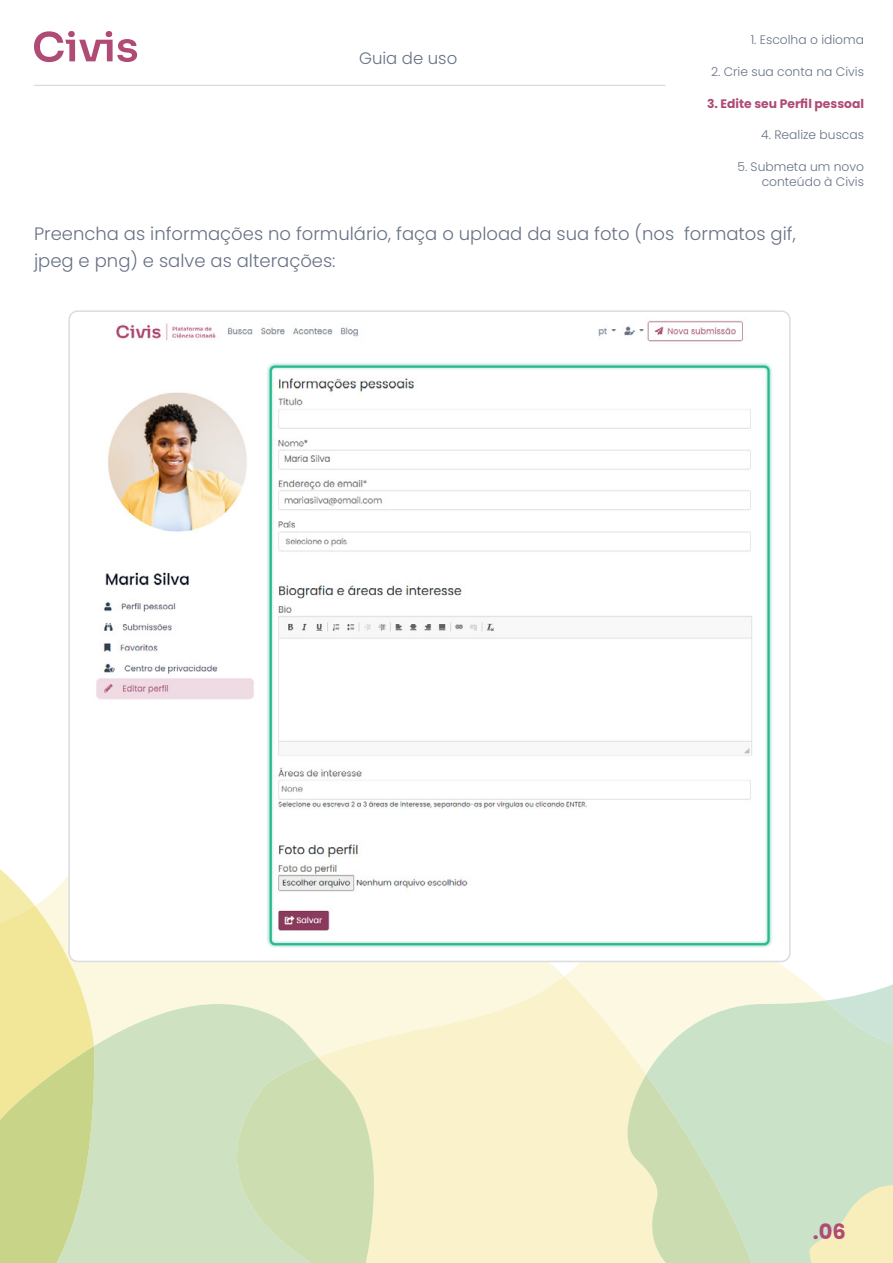
<style>
.page{position:relative;width:893px;height:1263px;background:#fff}
.page>*{position:absolute;margin:0;border:0;box-sizing:border-box;transform-origin:0 0}
.t1{font:700 21px "Poppins";color:#af4b75}
.t2{font:300 18px/27px "Poppins";color:#687285}
.t3{font:300 16.5px "Poppins";color:#687285}
.t4{font:300 12.3px/14.7px "Poppins";color:#687285;text-align:right}
.t5{font:700 12.3px "Poppins";color:#af4b75}
</style>
<div class="page">
<div style="left:94px;top:962px;width:263px;height:34px;background:#fcf7df"></div>
<svg style="left:94px;top:996px;width:224px;height:267px;background:#d3e3c3"></svg>
<svg style="left:0;top:869px;width:94px;height:394px;background:#dee09c"></svg>
<svg style="left:357px;top:962px;width:455px;height:27px;background:#fbf7e3"></svg>
<svg style="left:318px;top:976px;width:383px;height:287px;background:#faf3cf"></svg>
<svg style="left:237px;top:1057px;width:137px;height:206px;background:#d0dfb4"></svg>
<svg style="left:646px;top:989px;width:247px;height:274px;background:#d0e5cb"></svg>
<svg style="left:627px;top:1074px;width:132px;height:189px;background:#d1e1bd"></svg>
<svg style="left:34px;top:31px;width:103px;height:31px"></svg>
<hr style="left:34px;top:85px;width:631px;height:1px;background:#d1d3d5">
<svg style="left:808px;top:1182px;width:85px;height:81px;background:#e6e9c0"></svg>
<img style="left:69px;top:313px;width:719px;height:648px">
<div style="left:267px;top:362px;width:506px;height:586px;background:#2cb890;opacity:.75"></div>
<div style="left:270px;top:365px;width:500px;height:580px;border:2px solid #2cb890;border-radius:4px"></div>
<p class="t4" style="left:751px;top:32px;width:115px">1. Escolha o idioma</p>
<p class="t4" style="left:711px;top:64px;width:154px">2. Crie sua conta na Civis</p>
<p class="t5" style="left:707px;top:96px;width:158px">3. Edite seu Perfil pessoal</p>
<p class="t4" style="left:761px;top:128px;width:104px">4. Realize buscas</p>
<p class="t4" style="left:737px;top:159px;width:128px">5. Submeta um novo conteúdo à Civis</p>
<p class="t2" style="left:34px;top:220px;width:763px">Preencha as informações no formulário, faça o upload da sua foto (nos formatos gif, jpeg e png) e salve as alterações:</p>
<p class="t3" style="left:359px;top:49px;width:100px">Guia de uso</p>
<p class="t1" style="left:813px;top:1220px;width:34px">.06</p>
</div>
